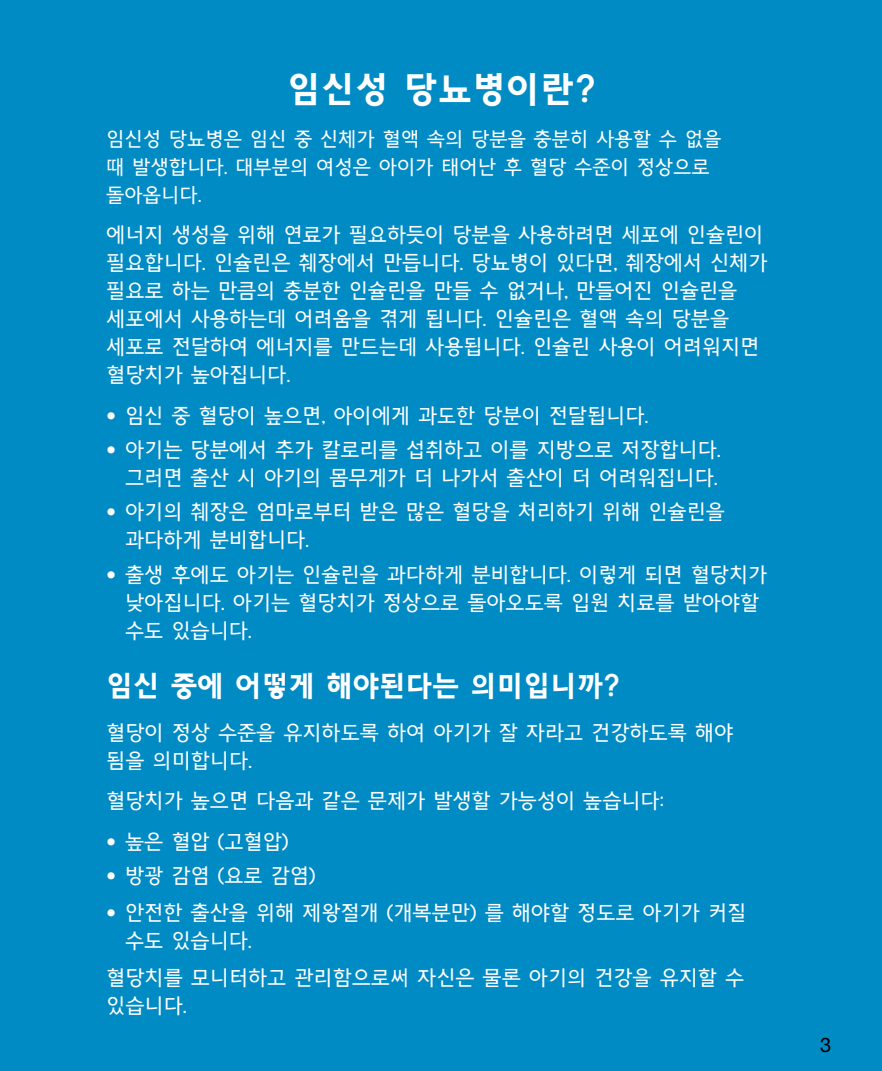
<style>
.page{position:relative;width:882px;height:1071px;background:#008bc4}
.page>*{position:absolute;margin:0;border:0;box-sizing:border-box;transform-origin:0 0}
.t1{font:35px "THE Jung 170";letter-spacing:.025em;color:#fff}
.t2{font:28px "THE Jung 170";color:#fff}
.t3{font:20.12px/28px "THE Jung 140";color:#fff}
.t4{font:20.12px "Helvetica Neue LT Std";color:#000}
.t5{font:19.25px/28px "THE Jung 140";color:#fff}
.s1{font-family:"Helvetica Neue LT Std"}
</style>
<div class="page">
<h1 class="t1" style="left:287px;top:68px;width:309px">임신성 당뇨병이란?</h1>
<p class="t5" style="left:106px;top:125px;width:617px">임신성 당뇨병은 임신 중 신체가 혈액 속의 당분을 충분히 사용할 수 없을 때 발생합니다. 대부분의 여성은 아이가 태어난 후 혈당 수준이 정상으로 돌아옵니다.</p>
<p class="t3" style="left:106px;top:221px;width:663px">에너지 생성을 위해 연료가 필요하듯이 당분을 사용하려면 세포에 인슐린이 필요합니다. 인슐린은 췌장에서 만듭니다. 당뇨병이 있다면, 췌장에서 신체가 필요로 하는 만큼의 충분한 인슐린을 만들 수 없거나, 만들어진 인슐린을 세포에서 사용하는데 어려움을 겪게 됩니다. 인슐린은 혈액 속의 당분을 세포로 전달하여 에너지를 만드는데 사용됩니다. 인슐린 사용이 어려워지면 혈당치가 높아집니다.</p>
<p class="t3" style="left:106px;top:402px;width:544px"><span class="s1">•</span> 임신 중 혈당이 높으면, 아이에게 과도한 당분이 전달됩니다.</p>
<p class="t3" style="left:106px;top:436px;width:616px;text-align:right"><span class="s1">•</span> 아기는 당분에서 추가 칼로리를 섭취하고 이를 지방으로 저장합니다. 그러면 출산 시 아기의 몸무게가 더 나가서 출산이 더 어려워집니다.</p>
<p class="t3" style="left:125px;top:498px;width:601px;text-indent:-19px"><span class="s1">•</span> 아기의 췌장은 엄마로부터 받은 많은 혈당을 처리하기 위해 인슐린을 과다하게 분비합니다.</p>
<p class="t3" style="left:125px;top:560px;width:644px;text-indent:-19px"><span class="s1">•</span> 출생 후에도 아기는 인슐린을 과다하게 분비합니다. 이렇게 되면 혈당치가 낮아집니다. 아기는 혈당치가 정상으로 돌아오도록 입원 치료를 받아야할 수도 있습니다.</p>
<h2 class="t2" style="left:106px;top:669px;width:515px">임신 중에 어떻게 해야된다는 의미입니까?</h2>
<p class="t3" style="left:106px;top:718px;width:628px">혈당이 정상 수준을 유지하도록 하여 아기가 잘 자라고 건강하도록 해야 됨을 의미합니다.</p>
<p class="t3" style="left:106px;top:787px;width:559px">혈당치가 높으면 다음과 같은 문제가 발생할 가능성이 높습니다:</p>
<p class="t3" style="left:106px;top:828px;width:184px"><span class="s1">•</span> 높은 혈압 (고혈압)</p>
<p class="t3" style="left:106px;top:862px;width:211px"><span class="s1">•</span> 방광 감염 (요로 감염)</p>
<p class="t3" style="left:125px;top:899px;width:623px;text-indent:-19px"><span class="s1">•</span> 안전한 출산을 위해 제왕절개 (개복분만) 를 해야할 정도로 아기가 커질 수도 있습니다.</p>
<p class="t3" style="left:106px;top:964px;width:639px">혈당치를 모니터하고 관리함으로써 자신은 물론 아기의 건강을 유지할 수 있습니다.</p>
<p class="t4" style="left:820px;top:1033px;width:13px">3</p>
</div>
